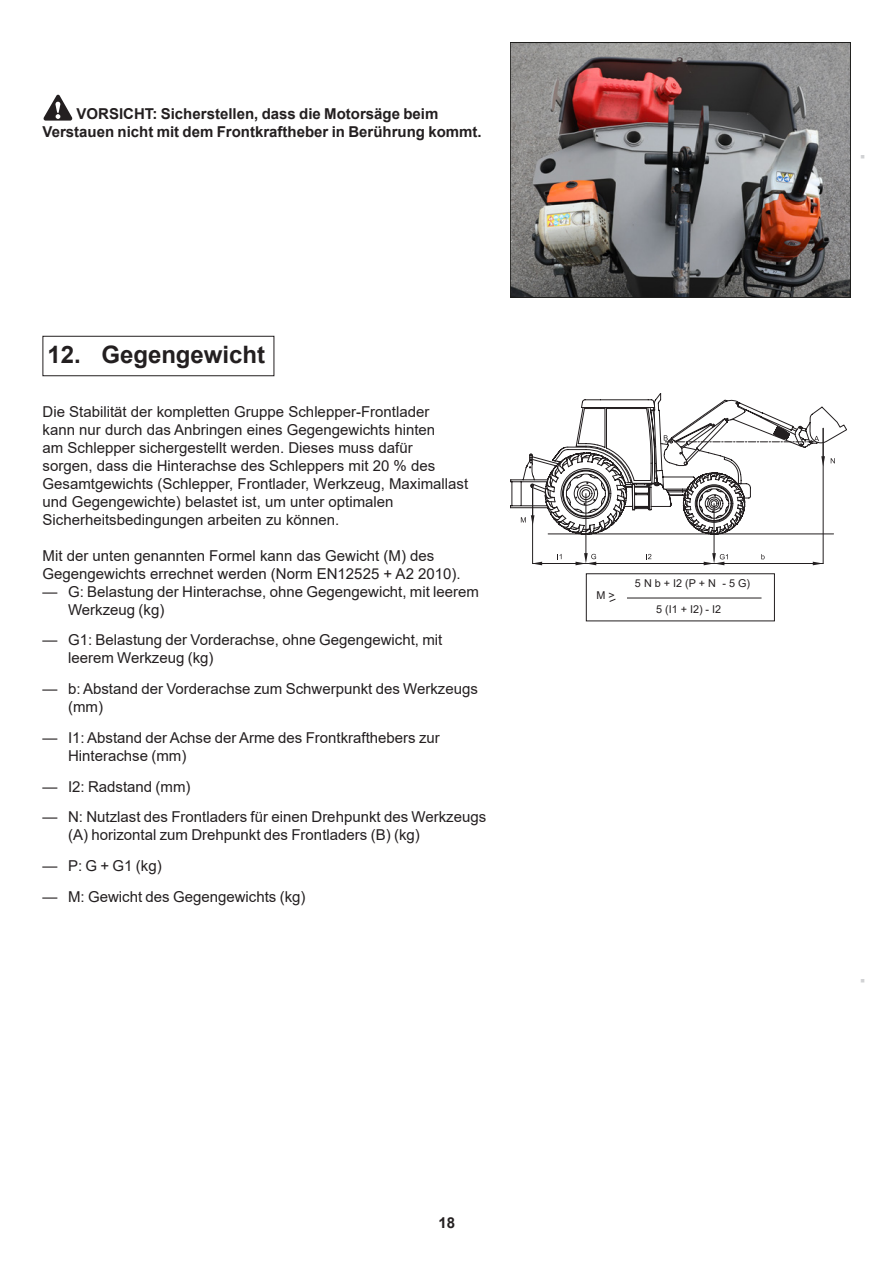
<style>
.page{position:relative;width:893px;height:1263px;background:#fff}
.page>*{position:absolute;margin:0;border:0;box-sizing:border-box;transform-origin:0 0}
.t1{font:700 24px "Arial";color:#231f20}
.Texte_10{font:15px/18px "Arial";color:#231f20}
.Texte_enum{font:15px/18px "Arial";color:#231f20}
.Attention{font:700 15px/18px "Arial";color:#231f20}
.t2{font:10.8px "Arial";color:#231f20}
.Texte_code{font:7.5px "Arial";color:#d1d2d4}
</style>
<div class="page">
<svg style="left:44px;top:95px;width:28px;height:26px"></svg>
<img style="left:512px;top:45px;width:336px;height:251px">
<div style="left:510px;top:43px;width:340px;height:255px;border:1px solid #1d1d1b"></div>
<div style="left:43px;top:336px;width:231px;height:40px;border:1px solid #231f20"></div>
<hr style="left:627px;top:598px;width:134px;height:1px;background:#231f20">
<svg style="left:609px;top:599px;width:7px;height:3px"></svg>
<div style="left:586px;top:573px;width:189px;height:48px;border:1px solid #231f20"></div>
<svg style="left:532px;top:419px;width:315px;height:145px"></svg>
<hr style="left:586px;top:494px;width:1px;height:60px;background:#231f20">
<hr style="left:714px;top:503px;width:1px;height:51px;background:#231f20">
<hr style="left:823px;top:428px;width:1px;height:135px;background:#231f20">
<svg style="left:532px;top:562px;width:10px;height:3px"></svg>
<hr style="left:541px;top:563px;width:36px;height:1px;background:#231f20">
<svg style="left:575px;top:553px;width:21px;height:12px"></svg>
<hr style="left:595px;top:563px;width:110px;height:1px;background:#231f20">
<svg style="left:704px;top:553px;width:24px;height:12px"></svg>
<svg style="left:813px;top:562px;width:10px;height:3px"></svg>
<hr style="left:723px;top:563px;width:91px;height:1px;background:#231f20">
<svg style="left:557px;top:554px;width:4px;height:5px"></svg>
<svg style="left:646px;top:554px;width:5px;height:5px"></svg>
<svg style="left:761px;top:554px;width:4px;height:5px"></svg>
<svg style="left:510px;top:393px;width:325px;height:142px"></svg>
<p class="Attention" style="left:43px;top:105px;width:441px;text-indent:34px">VORSICHT: Sicherstellen, dass die Motorsäge beim<br>Verstauen nicht mit dem Frontkraftheber in Berührung kommt.</p>
<p class="t1" style="left:48px;top:337px;width:219px">12. Gegengewicht</p>
<p class="Texte_10" style="left:43px;top:402px;width:427px">Die Stabilität der kompletten Gruppe Schlepper-Frontlader<br>kann nur durch das Anbringen eines Gegengewichts hinten<br>am Schlepper sichergestellt werden. Dieses muss dafür<br>sorgen, dass die Hinterachse des Schleppers mit 20 % des Gesamtgewichts (Schlepper, Frontlader, Werkzeug, Maximallast und Gegengewichte) belastet ist, um unter optimalen Sicherheitsbedingungen arbeiten zu können.</p>
<p class="Texte_10" style="left:43px;top:546px;width:420px">Mit der unten genannten Formel kann das Gewicht (M) des<br>Gegengewichts errechnet werden (Norm EN12525 + A2 2010).</p>
<p class="Texte_enum" style="left:68px;top:582px;width:413px;text-indent:-26px">— G: Belastung der Hinterachse, ohne Gegengewicht, mit leerem<br>Werkzeug (kg)</p>
<p class="Texte_enum" style="left:68px;top:631px;width:376px;text-indent:-26px">— G1: Belastung der Vorderachse, ohne Gegengewicht, mit leerem Werkzeug (kg)</p>
<p class="Texte_enum" style="left:68px;top:680px;width:411px;text-indent:-26px">— b: Abstand der Vorderachse zum Schwerpunkt des Werkzeugs (mm)</p>
<p class="Texte_enum" style="left:68px;top:728px;width:373px;text-indent:-26px">— I1: Abstand der Achse der Arme des Frontkrafthebers zur<br>Hinterachse (mm)</p>
<p class="Texte_enum" style="left:43px;top:777px;width:150px">— I2: Radstand (mm)</p>
<p class="Texte_enum" style="left:68px;top:808px;width:420px;text-indent:-26px">— N: Nutzlast des Frontladers für einen Drehpunkt des Werkzeugs (A) horizontal zum Drehpunkt des Frontladers (B) (kg)</p>
<p class="Texte_enum" style="left:43px;top:857px;width:121px">— P: G + G1 (kg)</p>
<p class="Texte_enum" style="left:43px;top:888px;width:265px">— M: Gewicht des Gegengewichts (kg)</p>
<p class="Attention" style="left:438px;top:1213px;width:18px">18</p>
<p class="Texte_code" style="left:857px;top:159px;width:6px;rotate:-90deg">■</p>
<p class="t2" style="left:596px;top:588px;width:20px">M &gt;</p>
<p class="t2" style="left:635px;top:575px;width:117px">5 N b + I2 (P + N - 5 G)</p>
<p class="t2" style="left:656px;top:601px;width:67px">5 (I1 + I2) - I2</p>
<p class="Texte_code" style="left:857px;top:983px;width:6px;rotate:-90deg">■</p>
</div>
